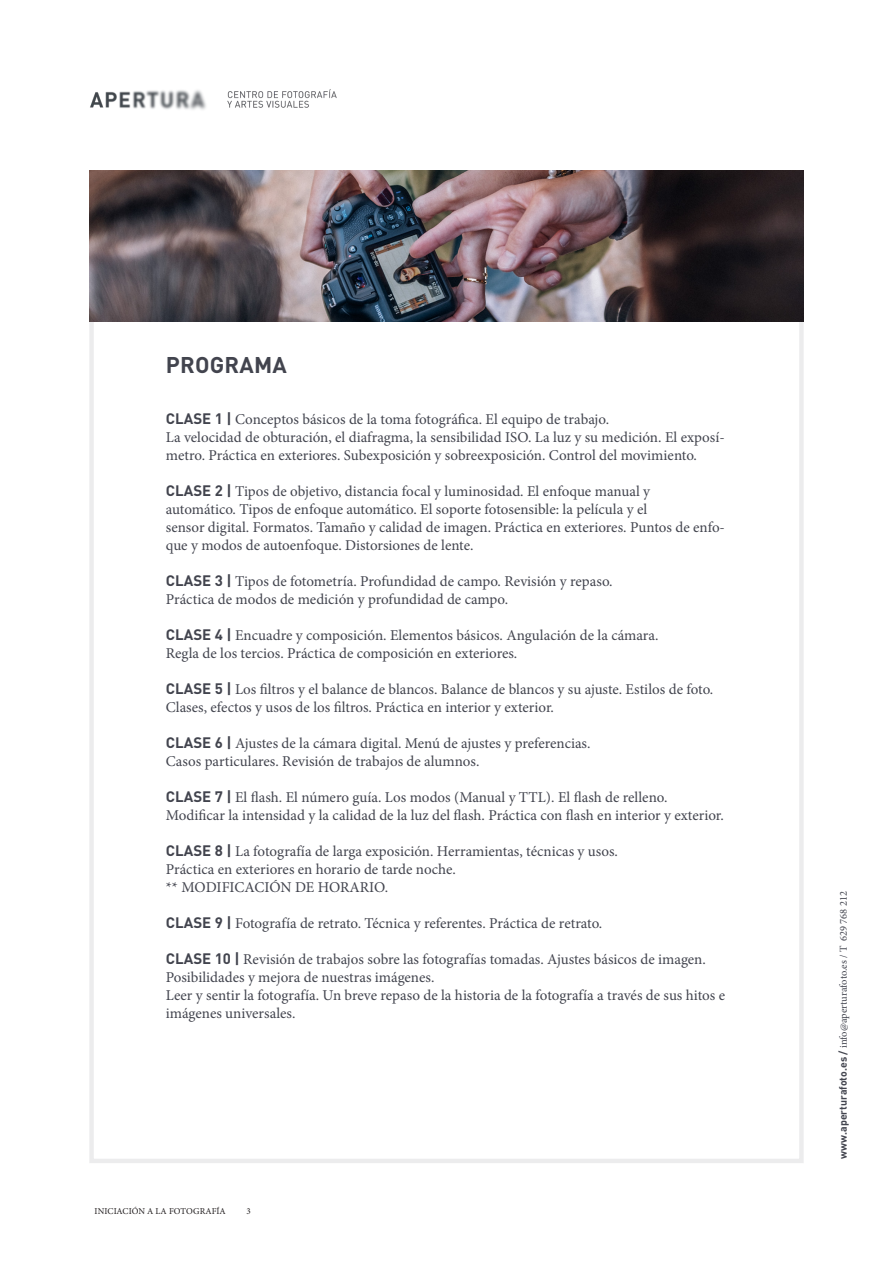
<style>
.page{position:relative;width:893px;height:1263px;background:#fff}
.page>*{position:absolute;margin:0;border:0;box-sizing:border-box;transform-origin:0 0}
.t1{font:700 22.5px "DIN Pro";letter-spacing:.01em;color:#42444e}
.t2{font:15px/18px "Minion Pro";color:#42444e}
.t3{font:10.5px "Minion Pro";color:#42444e}
.t4{font:9px "Minion Pro";letter-spacing:.01em;color:#231f20}
.s1{font-family:"DIN Pro";font-weight:700}
</style>
<div class="page">
<img style="left:89px;top:170px;width:715px;height:152px">
<img style="left:90px;top:89px;width:247px;height:21px">
<p class="t1" style="left:166px;top:349px;width:122px">PROGRAMA</p>
<p class="t2" style="left:166px;top:410px;width:445px"><span class="s1">CLASE 1 |</span> Conceptos básicos de la toma fotográfica. El equipo de trabajo.</p>
<p class="t2" style="left:166px;top:428px;width:560px">La velocidad de obturación, el diafragma, la sensibilidad ISO. La luz y su medición. El exposí&shy;metro. Práctica en exteriores. Subexposición y sobreexposición. Control del movimiento.</p>
<p class="t2" style="left:166px;top:482px;width:486px"><span class="s1">CLASE 2 |</span> Tipos de objetivo, distancia focal y luminosidad. El enfoque manual y</p>
<p class="t2" style="left:166px;top:500px;width:483px">automático. Tipos de enfoque automático. El soporte fotosensible: la película y el</p>
<p class="t2" style="left:166px;top:518px;width:561px">sensor digital. Formatos. Tamaño y calidad de imagen. Práctica en exteriores. Puntos de enfo&shy;que y modos de autoenfoque. Distorsiones de lente.</p>
<p class="t2" style="left:166px;top:572px;width:448px"><span class="s1">CLASE 3 |</span> Tipos de fotometría. Profundidad de campo. Revisión y repaso.</p>
<p class="t2" style="left:166px;top:590px;width:344px">Práctica de modos de medición y profundidad de campo.</p>
<p class="t2" style="left:166px;top:626px;width:494px"><span class="s1">CLASE 4 |</span> Encuadre y composición. Elementos básicos. Angulación de la cámara.</p>
<p class="t2" style="left:166px;top:644px;width:353px">Regla de los tercios. Práctica de composición en exteriores.</p>
<p class="t2" style="left:166px;top:680px;width:549px"><span class="s1">CLASE 5 |</span> Los filtros y el balance de blancos. Balance de blancos y su ajuste. Estilos de foto.<br>Clases, efectos y usos de los filtros. Práctica en interior y exterior.</p>
<p class="t2" style="left:166px;top:734px;width:426px"><span class="s1">CLASE 6 |</span> Ajustes de la cámara digital. Menú de ajustes y preferencias.</p>
<p class="t2" style="left:166px;top:752px;width:315px">Casos particulares. Revisión de trabajos de alumnos.</p>
<p class="t2" style="left:166px;top:788px;width:503px"><span class="s1">CLASE 7 |</span> El flash. El número guía. Los modos (Manual y TTL). El flash de relleno.</p>
<p class="t2" style="left:166px;top:806px;width:560px">Modificar la intensidad y la calidad de la luz del flash. Práctica con flash en interior y exterior.</p>
<p class="t2" style="left:166px;top:842px;width:454px"><span class="s1">CLASE 8 |</span> La fotografía de larga exposición. Herramientas, técnicas y usos.</p>
<p class="t2" style="left:166px;top:860px;width:291px">Práctica en exteriores en horario de tarde noche.</p>
<p class="t2" style="left:166px;top:878px;width:224px">** MODIFICACIÓN DE HORARIO.</p>
<p class="t2" style="left:166px;top:914px;width:438px"><span class="s1">CLASE 9 |</span> Fotografía de retrato. Técnica y referentes. Práctica de retrato.</p>
<p class="t2" style="left:166px;top:950px;width:542px"><span class="s1">CLASE 10 |</span> Revisión de trabajos sobre las fotografías tomadas. Ajustes básicos de imagen.<br>Posibilidades y mejora de nuestras imágenes.</p>
<p class="t2" style="left:166px;top:986px;width:561px">Leer y sentir la fotografía. Un breve repaso de la historia de la fotografía a través de sus hitos e imágenes universales.</p>
<p class="t4" style="left:95px;top:1205px;width:132px">INICIACIÓN A LA FOTOGRAFÍA</p>
<p class="t4" style="left:247px;top:1205px;width:6px">3</p>
<p class="t3" style="left:836px;top:1159px;width:269px;rotate:-90deg"><span class="s1">www.aperturafoto.es /</span> info@aperturafoto.es / T 629 768 212</p>
</div>
